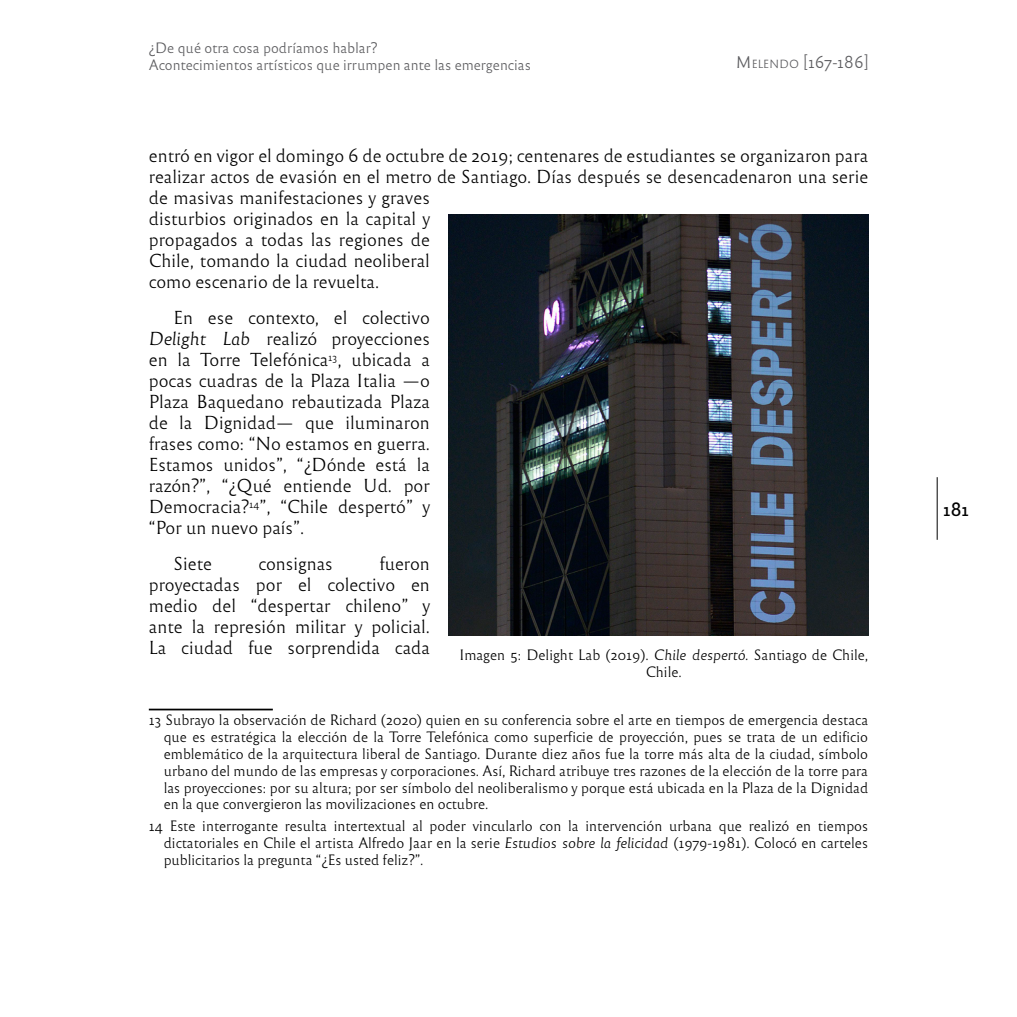
<style>
.page{position:relative;width:1017px;height:1017px;background:#fff}
.page>*{position:absolute;margin:0;border:0;box-sizing:border-box;transform-origin:0 0}
.t1{font:17.5px/21px "Reforma 1969 Blanca";color:#000;text-align:justify}
.t2{font:17.5px "Reforma 2018 Gris";color:#000}
.t3{font:15.75px "Reforma 2018 Blanca";letter-spacing:-.01em;color:#5c5c5f}
.t4{font:14px/16.8px "Reforma 1969 Blanca";color:#000;text-align:justify}
.t5{font:14px/16.8px "Reforma 2018 Blanca";color:#5c5c5f}
.s1{font-size:11.03px}
.s2{font-style:inherit}
.s3{font-family:"Reforma 1969 Blanca Italica"}
</style>
<div class="page">
<hr style="left:937px;top:477px;width:1px;height:63px;background:#000">
<hr style="left:149px;top:709px;width:124px;height:1px;background:#000">
<img style="left:448px;top:215px;width:420px;height:420px">
<p class="t5" style="left:149px;top:39px;width:384px">¿De qué otra cosa podríamos hablar?<br>Acontecimientos artísticos que irrumpen ante las emergencias</p>
<p class="t3" style="left:735px;top:54px;width:135px">M<span class="s1">ELENDO</span> <span class="s2">[</span>167-186<span class="s2">]</span></p>
<p class="t1" style="left:149px;top:146px;width:721px;text-align:left">entró en vigor el domingo 6 de octubre de 2019; centenares de estudiantes se organizaron para realizar actos de evasión en el metro de Santiago. Días después se desencadenaron una serie de masivas manifestaciones y graves<br>disturbios originados en la capital y<br>propagados a todas las regiones de<br>Chile, tomando la ciudad neoliberal<br>como escenario de la revuelta.</p>
<p class="t1" style="left:149px;top:308px;width:283px;text-indent:25px">En ese contexto, el colectivo <span class="s3">Delight Lab</span> realizó proyecciones en la Torre Telefónica<sup>13</sup>, ubicada a pocas cuadras de la Plaza Italia —o Plaza Baquedano rebautizada Plaza de la Dignidad— que iluminaron frases como: “No estamos en guerra.<br>Estamos unidos”, “¿Dónde está la razón?”, “¿Qué entiende Ud. por Democracia?<sup>14</sup>”, “Chile despertó” y “Por un nuevo país”.</p>
<p class="t1" style="left:174px;top:554px;width:40px">Siete</p>
<p class="t1" style="left:259px;top:554px;width:76px">consignas</p>
<p class="t1" style="left:149px;top:554px;width:283px;text-indent:231px">fueron proyectadas por el colectivo en medio del “despertar chileno” y ante la represión militar y policial.<br>La ciudad fue sorprendida cada</p>
<p class="t4" style="left:459px;top:647px;width:410px;text-align:center">Imagen 5: Delight Lab (2019). <span class="s3">Chile despertó.</span> Santiago de Chile,<br>Chile.</p>
<p class="t4" style="left:164px;top:712px;width:706px;text-indent:-15px">13 Subrayo la observación de Richard (2020) quien en su conferencia sobre el arte en tiempos de emergencia destaca que es estratégica la elección de la Torre Telefónica como superficie de proyección, pues se trata de un edificio emblemático de la arquitectura liberal de Santiago. Durante diez años fue la torre más alta de la ciudad, símbolo urbano del mundo de las empresas y corporaciones. Así, Richard atribuye tres razones de la elección de la torre para las proyecciones: por su altura; por ser símbolo del neoliberalismo y porque está ubicada en la Plaza de la Dignidad en la que convergieron las movilizaciones en octubre.</p>
<p class="t4" style="left:164px;top:818px;width:706px;text-indent:-15px">14 Este interrogante resulta intertextual al poder vincularlo con la intervención urbana que realizó en tiempos dictatoriales en Chile el artista Alfredo Jaar en la serie <span class="s3">Estudios sobre la felicidad</span> (1979-1981). Colocó en carteles publicitarios la pregunta “¿Es usted feliz?”.</p>
<p class="t2" style="left:944px;top:500px;width:27px">181</p>
</div>
